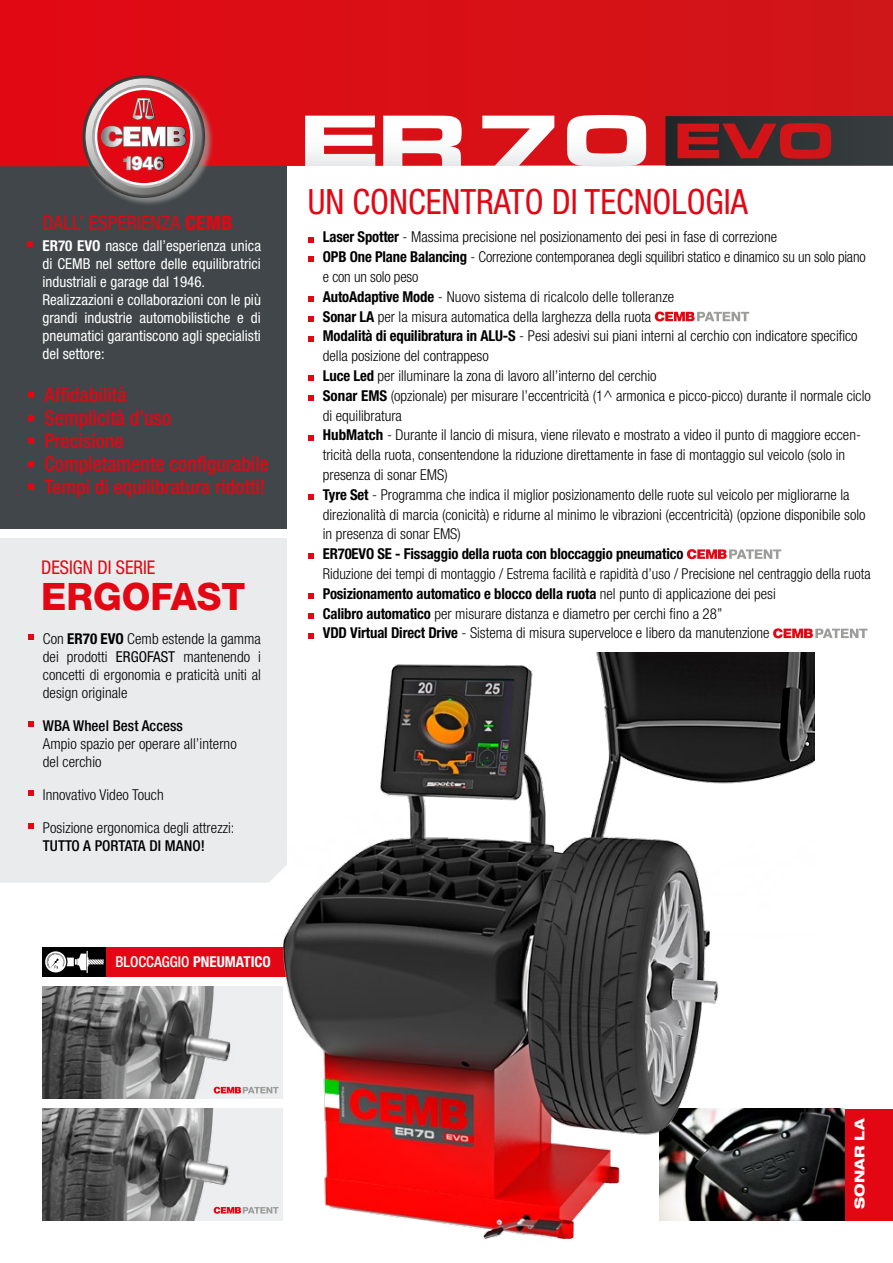
<style>
.page{position:relative;width:893px;height:1263px;background:#fff}
.page>*{position:absolute;margin:0;border:0;box-sizing:border-box;transform-origin:0 0}
.t1{font:75.6px "Microgramma D Bold Exte";color:#fff;scale:1.25 1}
.t2{font:800 37.8px "Helvetica Neue LT Std";color:#e30613}
.t3{font:condensed 34.95px "Helvetica Neue LT Std";color:#e30613}
.t4{font:500 condensed 20.4px/23.1px "Helvetica Neue LT Std";color:#e30613}
.t5{font:condensed 20.4px "Helvetica Neue LT Std";color:#e30613}
.t6{font:condensed 18.9px "Helvetica Neue LT Std";color:#e30613}
.t7{font:300 condensed 15px/19.8px "Helvetica Neue LT Std";color:#000}
.t8{font:condensed 15px/18px "Helvetica Neue LT Std";color:#fff}
.t9{font:700 condensed 15px "Helvetica Neue LT Std";letter-spacing:-.01em;color:#000}
.t10{font:500 condensed 15px "Helvetica Neue LT Std";letter-spacing:.005em;color:#000}
.t11{font:500 condensed 15px "Helvetica Neue LT Std";color:#fff}
.t12{font:800 expanded 13.5px "Helvetica Neue LT Std";color:#fff}
.s1{font-weight:800}
.s2{font-weight:700}
.s3{font-weight:400}
</style>
<div class="page">
<div style="left:106px;top:947px;width:181px;height:30px;background:#e30613"></div>
<div style="left:0;top:538px;width:287px;height:345px;background:#e9ebec"></div>
<div style="left:0;top:164px;width:287px;height:365px;background:#404649"></div>
<svg style="left:0;top:0;width:893px;height:166px;background:#d80f16"></svg>
<img style="left:43px;top:1108px;width:225px;height:112px">
<img style="left:43px;top:987px;width:225px;height:112px">
<div style="left:43px;top:947px;width:63px;height:30px;background:#000"></div>
<svg style="left:45px;top:950px;width:59px;height:23px"></svg>
<svg style="left:214px;top:1087px;width:54px;height:6px"></svg>
<svg style="left:214px;top:1207px;width:54px;height:7px"></svg>
<div style="left:660px;top:1108px;width:233px;height:112px;background:#e30613"></div>
<img style="left:815px;top:1108px;width:29px;height:112px">
<hr style="left:892px;top:487px;width:1px;height:196px;background:#f5f5f5">
<div style="left:82px;top:75px;width:132px;height:132px;background:#9d9d9c;opacity:.75"></div>
<svg style="left:81px;top:74px;width:126px;height:125px;background:#b65a60"></svg>
<svg style="left:665px;top:116px;width:228px;height:50px;background:#5d2b2d"></svg>
<img style="left:268px;top:652px;width:547px;height:588px">
<svg style="left:27px;top:241px;width:6px;height:6px"></svg>
<svg style="left:28px;top:634px;width:5px;height:5px"></svg>
<svg style="left:28px;top:721px;width:5px;height:5px"></svg>
<svg style="left:28px;top:790px;width:5px;height:5px"></svg>
<svg style="left:28px;top:823px;width:5px;height:5px"></svg>
<svg style="left:28px;top:392px;width:6px;height:5px"></svg>
<svg style="left:28px;top:415px;width:6px;height:6px"></svg>
<svg style="left:28px;top:438px;width:6px;height:6px"></svg>
<svg style="left:28px;top:461px;width:6px;height:6px"></svg>
<svg style="left:28px;top:484px;width:6px;height:6px"></svg>
<svg style="left:308px;top:237px;width:5px;height:5px"></svg>
<svg style="left:308px;top:257px;width:5px;height:5px"></svg>
<svg style="left:308px;top:296px;width:5px;height:6px"></svg>
<svg style="left:308px;top:316px;width:5px;height:5px"></svg>
<svg style="left:655px;top:311px;width:94px;height:10px"></svg>
<svg style="left:308px;top:336px;width:5px;height:5px"></svg>
<svg style="left:308px;top:375px;width:5px;height:6px"></svg>
<svg style="left:308px;top:395px;width:5px;height:6px"></svg>
<svg style="left:308px;top:435px;width:5px;height:5px"></svg>
<svg style="left:308px;top:494px;width:5px;height:6px"></svg>
<svg style="left:308px;top:554px;width:5px;height:5px"></svg>
<svg style="left:687px;top:549px;width:94px;height:10px"></svg>
<svg style="left:308px;top:593px;width:5px;height:6px"></svg>
<svg style="left:308px;top:613px;width:5px;height:5px"></svg>
<svg style="left:308px;top:633px;width:5px;height:5px"></svg>
<svg style="left:773px;top:628px;width:94px;height:10px"></svg>
<h3 class="t5" style="left:43px;top:211px;width:191px">DALL’ ESPERIENZA <span class="s1">CEMB</span></h3>
<p class="t8" style="left:42px;top:237px;width:220px"><span class="s2">ER70 EVO</span> nasce dall’esperienza unica di CEMB nel settore delle equilibratrici industriali e garage dal 1946.<br>Realizzazioni e collaborazioni con le più grandi industrie automobilistiche e di pneumatici garantiscono agli specialisti del settore:</p>
<h3 class="t4" style="left:45px;top:383px;width:226px">Affidabilità<br>Semplicità d’uso<br>Precisione<br>Completamente configurabile<br>Tempi di equilibratura ridotti!</h3>
<p class="t6" style="left:41px;top:557px;width:116px">DESIGN DI SERIE</p>
<h2 class="t2" style="left:41px;top:574px;width:206px">ERGOFAST</h2>
<p class="t7" style="left:43px;top:629px;width:220px;line-height:18px;text-align:justify">Con <span class="s2">ER70 EVO</span> Cemb estende la gamma dei prodotti <span class="s3">ERGOFAST</span> mantenendo i concetti di ergonomia e praticità uniti al design originale</p>
<p class="t10" style="left:43px;top:716px;width:142px">WBA Wheel Best Access</p>
<p class="t7" style="left:43px;top:734px;width:195px;line-height:18px">Ampio spazio per operare all’interno del cerchio</p>
<p class="t7" style="left:43px;top:784px;width:122px">Innovativo Video Touch</p>
<p class="t7" style="left:43px;top:817px;width:193px">Posizione ergonomica degli attrezzi:</p>
<p class="t10" style="left:43px;top:836px;width:164px">TUTTO A PORTATA DI MANO!</p>
<h1 class="t1" style="left:301px;top:90px;width:281px">ER 70</h1>
<h3 class="t3" style="left:308px;top:181px;width:441px">UN CONCENTRATO DI TECNOLOGIA</h3>
<p class="t7" style="left:323px;top:227px;width:549px"><span class="s2">Laser Spotter</span> - Massima precisione nel posizionamento dei pesi in fase di correzione<br><span class="s2">OPB One Plane Balancing</span> - Correzione contemporanea degli squilibri statico e dinamico su un solo piano e con un solo peso<br><span class="s2">AutoAdaptive Mode</span> - Nuovo sistema di ricalcolo delle tolleranze<br><span class="s2">Sonar LA</span> per la misura automatica della larghezza della ruota<br><span class="s2">Modalità di equilibratura in ALU-S</span> - Pesi adesivi sui piani interni al cerchio con indicatore specifico della posizione del contrappeso<br><span class="s2">Luce Led</span> per illuminare la zona di lavoro all’interno del cerchio<br><span class="s2">Sonar EMS</span> (opzionale) per misurare l’eccentricità (1^ armonica e picco-picco) durante il normale ciclo di equilibratura<br><span class="s2">HubMatch</span> - Durante il lancio di misura, viene rilevato e mostrato a video il punto di maggiore eccen&shy;tricità della ruota, consentendone la riduzione direttamente in fase di montaggio sul veicolo (solo in presenza di sonar EMS)<br><span class="s2">Tyre Set</span> - Programma che indica il miglior posizionamento delle ruote sul veicolo per migliorarne la direzionalità di marcia (conicità) e ridurne al minimo le vibrazioni (eccentricità) (opzione disponibile solo in presenza di sonar EMS)</p>
<p class="t9" style="left:323px;top:545px;width:362px">ER70EVO SE - Fissaggio della ruota con bloccaggio pneumatico</p>
<p class="t7" style="left:323px;top:564px;width:549px">Riduzione dei tempi di montaggio / Estrema facilità e rapidità d’uso / Precisione nel centraggio della ruota <span class="s2">Posizionamento automatico e blocco della ruota</span> nel punto di applicazione dei pesi<br><span class="s2">Calibro automatico</span> per misurare distanza e diametro per cerchi fino a 28”<br><span class="s2">VDD Virtual Direct Drive</span> - Sistema di misura superveloce e libero da manutenzione</p>
<p class="t11" style="left:115px;top:953px;width:157px">BLOCCAGGIO <span class="s2">PNEUMATICO</span></p>
<p class="t12" style="left:851px;top:1208px;width:92px;rotate:-90deg">SONAR LA</p>
</div>
